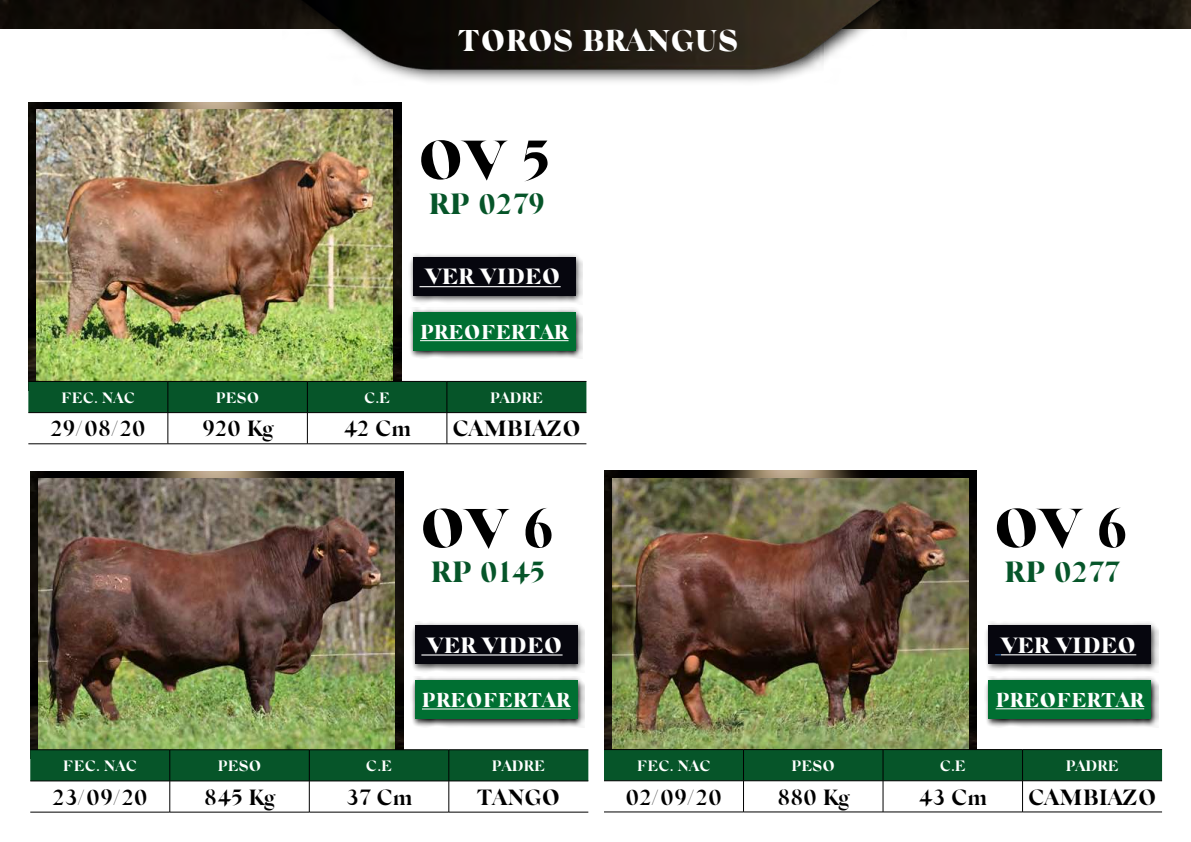
<style>
.page{position:relative;width:1191px;height:842px;background:#fff}
.page>*{position:absolute;margin:0;border:0;box-sizing:border-box;transform-origin:0 0}
.t1{font:900 55px "Silk Serif";color:#000}
.t2{font:900 30px "Silk Serif";color:#fff}
.t3{font:900 29px "Silk Serif";color:#065529}
.t4{font:700 22px "Silk Serif";color:#000}
.t5{font:900 22px "Silk Serif";color:#fff}
.t6{font:900 20px "Silk Serif";color:#fff}
.t7{font:700 15px "Silk Serif";color:#fff}
</style>
<div class="page">
<img style="left:28px;top:103px;width:373px;height:278px">
<img style="left:0;top:0;width:1191px;height:28px">
<svg style="left:282px;top:0;width:625px;height:29px"></svg>
<img style="left:291px;top:0;width:595px;height:82px">
<img style="left:37px;top:110px;width:356px;height:271px">
<div style="left:28px;top:382px;width:558px;height:30px;background:#065529"></div>
<hr style="left:28px;top:381px;width:140px;height:1px;background:#000">
<hr style="left:168px;top:381px;width:139px;height:1px;background:#000">
<hr style="left:168px;top:382px;width:1px;height:30px;background:#000">
<hr style="left:307px;top:381px;width:140px;height:1px;background:#000">
<hr style="left:307px;top:382px;width:1px;height:30px;background:#000">
<hr style="left:447px;top:381px;width:139px;height:1px;background:#000">
<hr style="left:447px;top:382px;width:1px;height:30px;background:#000">
<hr style="left:28px;top:412px;width:140px;height:1px;background:#000">
<hr style="left:168px;top:412px;width:139px;height:1px;background:#000">
<hr style="left:168px;top:413px;width:1px;height:31px;background:#000">
<hr style="left:307px;top:412px;width:140px;height:1px;background:#000">
<hr style="left:307px;top:413px;width:1px;height:31px;background:#000">
<hr style="left:447px;top:412px;width:139px;height:1px;background:#000">
<hr style="left:447px;top:413px;width:1px;height:31px;background:#000">
<hr style="left:28px;top:444px;width:140px;height:1px;background:#000">
<hr style="left:168px;top:444px;width:139px;height:1px;background:#000">
<hr style="left:307px;top:444px;width:140px;height:1px;background:#000">
<hr style="left:447px;top:444px;width:139px;height:1px;background:#000">
<div style="left:408px;top:253px;width:175px;height:51px;background:#000;opacity:.75"></div>
<div style="left:413px;top:257px;width:162px;height:39px;background:#06060e"></div>
<svg style="left:409px;top:308px;width:174px;height:50px"></svg>
<div style="left:413px;top:312px;width:162px;height:39px;background:#006f32"></div>
<hr style="left:419px;top:286px;width:141px;height:1px;background:#fff">
<hr style="left:420px;top:340px;width:148px;height:1px;background:#fff">
<img style="left:30px;top:471px;width:373px;height:278px">
<img style="left:39px;top:478px;width:356px;height:271px">
<svg style="left:30px;top:750px;width:558px;height:31px;background:#065228"></svg>
<hr style="left:30px;top:749px;width:140px;height:1px;background:#000">
<hr style="left:170px;top:749px;width:139px;height:1px;background:#000">
<hr style="left:170px;top:750px;width:1px;height:31px;background:#000">
<hr style="left:309px;top:749px;width:140px;height:1px;background:#000">
<hr style="left:309px;top:750px;width:1px;height:31px;background:#000">
<hr style="left:449px;top:749px;width:139px;height:1px;background:#000">
<hr style="left:448px;top:750px;width:1px;height:31px;background:#000">
<hr style="left:30px;top:781px;width:140px;height:1px;background:#000">
<hr style="left:170px;top:781px;width:139px;height:1px;background:#000">
<hr style="left:170px;top:781px;width:1px;height:31px;background:#000">
<hr style="left:309px;top:781px;width:140px;height:1px;background:#000">
<hr style="left:309px;top:781px;width:1px;height:31px;background:#000">
<hr style="left:449px;top:781px;width:139px;height:1px;background:#000">
<hr style="left:448px;top:781px;width:1px;height:31px;background:#000">
<hr style="left:30px;top:812px;width:140px;height:1px;background:#000">
<hr style="left:170px;top:812px;width:139px;height:1px;background:#000">
<hr style="left:309px;top:812px;width:140px;height:1px;background:#000">
<hr style="left:449px;top:812px;width:139px;height:1px;background:#000">
<div style="left:410px;top:621px;width:175px;height:52px;background:#000;opacity:.75"></div>
<div style="left:415px;top:626px;width:162px;height:38px;background:#06060e"></div>
<svg style="left:411px;top:676px;width:174px;height:51px"></svg>
<div style="left:415px;top:680px;width:162px;height:39px;background:#006f32"></div>
<hr style="left:421px;top:654px;width:141px;height:1px;background:#fff">
<hr style="left:422px;top:708px;width:148px;height:1px;background:#fff">
<img style="left:604px;top:471px;width:373px;height:278px">
<img style="left:612px;top:478px;width:356px;height:271px">
<div style="left:604px;top:750px;width:558px;height:31px;background:#065529"></div>
<hr style="left:604px;top:749px;width:139px;height:1px;background:#000">
<hr style="left:743px;top:749px;width:140px;height:1px;background:#000">
<hr style="left:743px;top:750px;width:1px;height:31px;background:#000">
<hr style="left:883px;top:749px;width:139px;height:1px;background:#000">
<hr style="left:883px;top:750px;width:1px;height:31px;background:#000">
<hr style="left:1022px;top:749px;width:140px;height:1px;background:#000">
<hr style="left:1022px;top:750px;width:1px;height:31px;background:#000">
<hr style="left:604px;top:781px;width:139px;height:1px;background:#000">
<hr style="left:743px;top:781px;width:140px;height:1px;background:#000">
<hr style="left:743px;top:781px;width:1px;height:31px;background:#000">
<hr style="left:883px;top:781px;width:139px;height:1px;background:#000">
<hr style="left:883px;top:781px;width:1px;height:31px;background:#000">
<hr style="left:1022px;top:781px;width:140px;height:1px;background:#000">
<hr style="left:1022px;top:781px;width:1px;height:31px;background:#000">
<hr style="left:604px;top:812px;width:139px;height:1px;background:#000">
<hr style="left:743px;top:812px;width:140px;height:1px;background:#000">
<hr style="left:883px;top:812px;width:139px;height:1px;background:#000">
<hr style="left:1022px;top:812px;width:140px;height:1px;background:#000">
<div style="left:984px;top:621px;width:175px;height:51px;background:#000;opacity:.75"></div>
<div style="left:988px;top:625px;width:163px;height:39px;background:#06060e"></div>
<svg style="left:985px;top:676px;width:174px;height:51px"></svg>
<div style="left:988px;top:680px;width:163px;height:39px;background:#006f32"></div>
<hr style="left:1001px;top:654px;width:135px;height:1px;background:#fff">
<hr style="left:995px;top:708px;width:149px;height:1px;background:#fff">
<h2 class="t2" style="left:458px;top:24px;width:282px">TOROS BRANGUS</h2>
<h1 class="t1" style="left:417px;top:128px;width:135px">OV 5</h1>
<h3 class="t3" style="left:429px;top:187px;width:118px">RP 0279</h3>
<p class="t5" style="left:425px;top:264px;width:137px">VER VIDEO</p>
<p class="t6" style="left:420px;top:320px;width:150px">PREOFERTAR</p>
<p class="t7" style="left:61px;top:389px;width:76px">FEC. NAC</p>
<p class="t7" style="left:216px;top:389px;width:45px">PESO</p>
<p class="t7" style="left:364px;top:389px;width:28px">C.E</p>
<p class="t7" style="left:490px;top:389px;width:55px">PADRE</p>
<p class="t4" style="left:50px;top:416px;width:97px">29/08/20</p>
<p class="t4" style="left:202px;top:416px;width:72px">920 Kg</p>
<p class="t4" style="left:343px;top:416px;width:69px">42 Cm</p>
<p class="t4" style="left:452px;top:416px;width:130px">CAMBIAZO</p>
<h1 class="t1" style="left:419px;top:496px;width:137px">OV 6</h1>
<h3 class="t3" style="left:431px;top:555px;width:116px">RP 0145</h3>
<p class="t5" style="left:427px;top:632px;width:137px">VER VIDEO</p>
<p class="t6" style="left:422px;top:688px;width:150px">PREOFERTAR</p>
<p class="t7" style="left:63px;top:757px;width:76px">FEC. NAC</p>
<p class="t7" style="left:218px;top:757px;width:45px">PESO</p>
<p class="t7" style="left:366px;top:757px;width:28px">C.E</p>
<p class="t7" style="left:492px;top:757px;width:55px">PADRE</p>
<p class="t4" style="left:52px;top:784px;width:97px">23/09/20</p>
<p class="t4" style="left:204px;top:784px;width:72px">845 Kg</p>
<p class="t4" style="left:346px;top:784px;width:68px">37 Cm</p>
<p class="t4" style="left:477px;top:784px;width:85px">TANGO</p>
<h1 class="t1" style="left:993px;top:496px;width:137px">OV 6</h1>
<h3 class="t3" style="left:1004px;top:555px;width:116px">RP 0277</h3>
<p class="t5" style="left:1001px;top:632px;width:137px">VER VIDEO</p>
<p class="t6" style="left:995px;top:688px;width:150px">PREOFERTAR</p>
<p class="t7" style="left:636px;top:757px;width:76px">FEC. NAC</p>
<p class="t7" style="left:791px;top:757px;width:45px">PESO</p>
<p class="t7" style="left:939px;top:757px;width:28px">C.E</p>
<p class="t7" style="left:1065px;top:757px;width:55px">PADRE</p>
<p class="t4" style="left:625px;top:784px;width:98px">02/09/20</p>
<p class="t4" style="left:777px;top:784px;width:73px">880 Kg</p>
<p class="t4" style="left:918px;top:784px;width:70px">43 Cm</p>
<p class="t4" style="left:1028px;top:784px;width:130px">CAMBIAZO</p>
</div>
